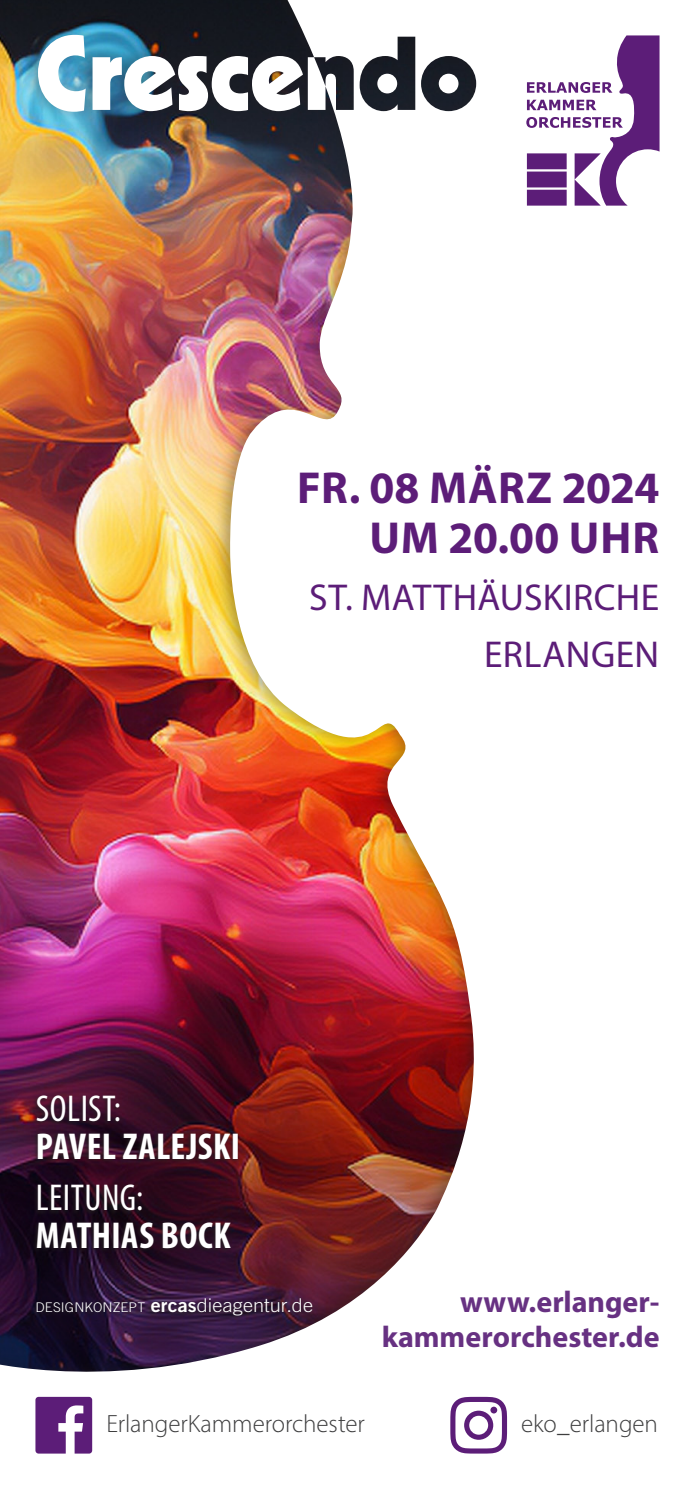
<style>
.page{position:relative;width:695px;height:1489px;background:#fff}
.page>*{position:absolute;margin:0;border:0;box-sizing:border-box;transform-origin:0 0}
.Ort_Datum{font:700 45px/49.5px "Myriad Pro";letter-spacing:.005em;color:#5c1d78;text-align:right}
.Leitung_Moderation{font:700 condensed 37.5px/37.5px "Myriad Pro";letter-spacing:.01em;color:#fff}
.Ort_Datum-2{font:37.5px "Myriad Pro";letter-spacing:.01em;color:#5c1d78}
.Fließtext{font:700 30px/35.5px "Myriad Pro";color:#673182;text-align:right}
.Fließtext-2{font:300 25px "Myriad Pro";letter-spacing:-.005em;color:#3e3e3f}
.Sponsoring{font:300 13.25px "Trade Gothic LT Std";letter-spacing:.01em;color:#fff;scale:1.05 1}
.s1{font-weight:400}
.s2{font-family:"Trade Gothic LT Std Bd 2";font-weight:400;font-size:19px}
.s3{font-size:19px}
</style>
<div class="page">
<img style="left:0;top:0;width:660px;height:1454px">
<div style="left:32px;top:1093px;width:207px;height:158px;background:#231f20;opacity:.75"></div>
<div style="left:32px;top:1295px;width:281px;height:24px;background:#231f20;opacity:.75"></div>
<svg style="left:526px;top:35px;width:133px;height:171px"></svg>
<svg style="left:35px;top:1396px;width:57px;height:57px"></svg>
<svg style="left:450px;top:1396px;width:57px;height:57px"></svg>
<div style="left:490px;top:1406px;width:7px;height:7px;background:#5c1d78;border-radius:50%"></div>
<p class="Ort_Datum" style="left:297px;top:462px;width:364px">FR. 08 MÄRZ 2024<br>UM 20.00 UHR</p>
<p class="Ort_Datum-2" style="left:309px;top:574px;width:351px">ST. MATTHÄUSKIRCHE</p>
<p class="Ort_Datum-2" style="left:484px;top:630px;width:176px">ERLANGEN</p>
<p class="Leitung_Moderation" style="left:36px;top:1089px;width:206px"><span class="s1">SOLIST:<br></span>PAVEL ZALEJSKI</p>
<p class="Leitung_Moderation" style="left:36px;top:1178px;width:196px"><span class="s1">LEITUNG:<br></span>MATHIAS BOCK</p>
<p class="Sponsoring" style="left:35px;top:1298px;width:266px">DESIGNKONZEPT <span class="s2">ercas</span><span class="s3">dieagentur.de</span></p>
<p class="Fließtext" style="left:381px;top:1282px;width:279px">www.erlanger&shy;kammerorchester.de</p>
<p class="Fließtext-2" style="left:106px;top:1408px;width:260px">ErlangerKammerorchester</p>
<p class="Fließtext-2" style="left:521px;top:1408px;width:138px">eko_erlangen</p>
</div>
